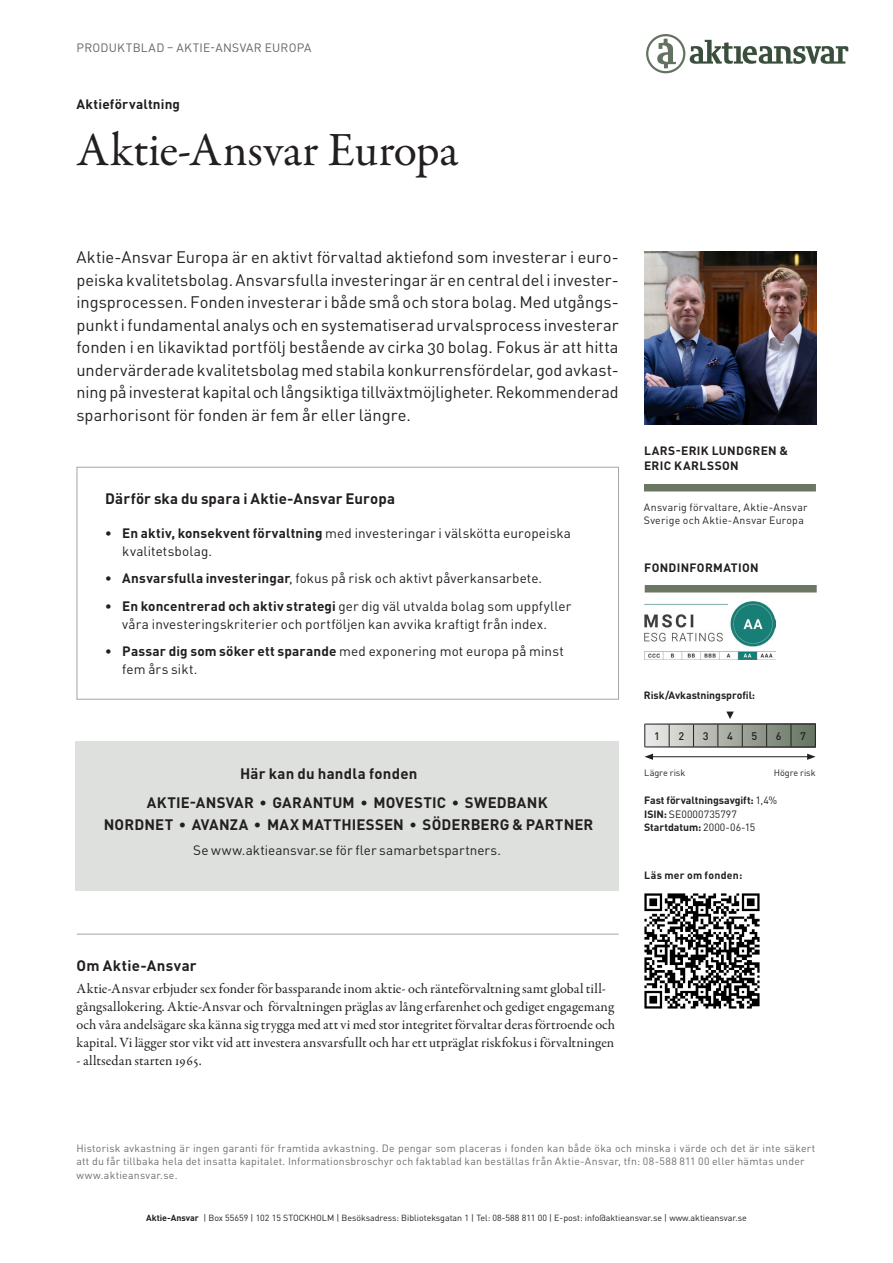
<style>
.page{position:relative;width:893px;height:1263px;background:#fff}
.page>*{position:absolute;margin:0;border:0;box-sizing:border-box;transform-origin:0 0}
.t1{font:48px "Garamond Premr Pro";letter-spacing:-.01em;color:#231f20}
.FAKTA_PROXIMA_REG_AA{font:16.5px/22.5px "DINOT";letter-spacing:-.005em;color:#231f20;text-align:justify}
.FAKTA_PROXIMA_REG_AA-2{font:700 15px "DINOT";letter-spacing:.015em;color:#231f20}
.FAKTA_PROXIMA_REG_AA-3{font:14.25px/18px "Garamond Premr Pro";letter-spacing:.005em;color:#231f20}
.FAKTA_PROXIMA_REG_AA-4{font:13.5px/17.2px "DINOT";letter-spacing:.01em;color:#231f20}
.t2{font:700 13.5px "DINOT";letter-spacing:.015em;color:#231f20}
.Bröd_info{font:700 12px/15px "DINOT";letter-spacing:.025em;color:#231f20}
.t3{font:12px "DINOT";letter-spacing:.025em;color:#636366}
.t4{font:500 10.95px "DINOT";color:#231f20}
.t5{font:10.5px/13.5px "DINOT";letter-spacing:.025em;color:#6c6d70}
.Bröd_info-2{font:700 10.5px/13.5px "DINOT";letter-spacing:-.005em;color:#231f20}
.Bröd_info-3{font:10.5px/13.5px "DINOT";letter-spacing:.025em;color:#231f20}
.Bröd_info-4{font:700 10.5px "DINOT";letter-spacing:.025em;color:#231f20}
.t6{font:9.15px "DINOT";color:#231f20}
.t7{font:8.85px "DINOT";color:#231f20}
.s1{font-weight:700}
.s2{font-weight:400}
</style>
<div class="page">
<svg style="left:646px;top:34px;width:202px;height:39px"></svg>
<div style="left:644px;top:484px;width:172px;height:7px;background:#6b7762"></div>
<div style="left:77px;top:467px;width:542px;height:232px;border:1px solid #a0a89f"></div>
<hr style="left:651px;top:756px;width:159px;height:1px;background:#231f20">
<svg style="left:644px;top:754px;width:9px;height:6px"></svg>
<svg style="left:807px;top:754px;width:9px;height:6px"></svg>
<svg style="left:644px;top:711px;width:172px;height:37px"></svg>
<div style="left:645px;top:585px;width:172px;height:7px;background:#6b7762"></div>
<hr style="left:77px;top:934px;width:542px;height:1px;background:#a0a89f">
<div style="left:76px;top:741px;width:543px;height:149px;background:#dde0dc"></div>
<img style="left:645px;top:601px;width:130px;height:58px">
<img style="left:644px;top:893px;width:116px;height:116px">
<img style="left:645px;top:251px;width:171px;height:173px">
<p class="t3" style="left:77px;top:40px;width:236px">PRODUKTBLAD – AKTIE-ANSVAR EUROPA</p>
<p class="t2" style="left:77px;top:95px;width:105px">Aktieförvaltning</p>
<p class="t1" style="left:77px;top:120px;width:383px">Aktie-Ansvar Europa</p>
<p class="FAKTA_PROXIMA_REG_AA" style="left:77px;top:246px;width:544px">Aktie-Ansvar Europa är en aktivt förvaltad aktiefond som investerar i euro&shy;peiska kvalitetsbolag. Ansvarsfulla investeringar är en central del i invester&shy;ingsprocessen. Fonden investerar i både små och stora bolag. Med utgångs&shy;punkt i fundamental analys och en systematiserad urvalsprocess investerar fonden i en likaviktad portfölj bestående av cirka 30 bolag. Fokus är att hitta undervärderade kvalitetsbolag med stabila konkurrensfördelar, god avkast&shy;ning på investerat kapital och långsiktiga tillväxtmöjligheter. Rekommenderad sparhorisont för fonden är fem år eller längre.</p>
<p class="FAKTA_PROXIMA_REG_AA-2" style="left:105px;top:489px;width:291px">Därför ska du spara i Aktie-Ansvar Europa</p>
<p class="FAKTA_PROXIMA_REG_AA-4" style="left:122px;top:525px;width:450px;text-indent:-17px"><span class="s1">• En aktiv, konsekvent förvaltning</span> med investeringar i välskötta europeiska kvalitetsbolag.</p>
<p class="FAKTA_PROXIMA_REG_AA-4" style="left:105px;top:570px;width:438px"><span class="s1">• Ansvarsfulla investeringar</span>, fokus på risk och aktivt påverkansarbete.</p>
<p class="FAKTA_PROXIMA_REG_AA-4" style="left:105px;top:598px;width:468px;text-align:center"><span class="s1">• En koncentrerad och aktiv strategi</span> ger dig väl utvalda bolag som uppfyller våra investeringskriterier och portföljen kan avvika kraftigt från index.</p>
<p class="FAKTA_PROXIMA_REG_AA-4" style="left:122px;top:643px;width:443px;text-indent:-17px"><span class="s1">• Passar dig som söker ett sparande</span> med exponering mot europa på minst fem års sikt.</p>
<p class="FAKTA_PROXIMA_REG_AA-2" style="left:240px;top:763px;width:179px">Här kan du handla fonden</p>
<p class="FAKTA_PROXIMA_REG_AA-2" style="left:147px;top:792px;width:402px">AKTIE-ANSVAR • GARANTUM • MOVESTIC • SWEDBANK</p>
<p class="FAKTA_PROXIMA_REG_AA-2" style="left:104px;top:814px;width:491px">NORDNET • AVANZA • MAX MATTHIESSEN • SÖDERBERG &amp; PARTNER</p>
<p class="FAKTA_PROXIMA_REG_AA-4" style="left:193px;top:841px;width:309px">Se www.aktieansvar.se för fler samarbetspartners.</p>
<p class="Bröd_info" style="left:644px;top:443px;width:146px">LARS-ERIK LUNDGREN &amp;<br>ERIC KARLSSON</p>
<p class="Bröd_info-3" style="left:644px;top:500px;width:165px">Ansvarig förvaltare, Aktie-Ansvar<br>Sverige och Aktie-Ansvar Europa</p>
<p class="Bröd_info" style="left:644px;top:559px;width:116px">FONDINFORMATION</p>
<p class="Bröd_info-2" style="left:644px;top:688px;width:113px">Risk/Avkastningsprofil:</p>
<p class="t4" style="left:654px;top:729px;width:7px">1</p>
<p class="t4" style="left:678px;top:729px;width:7px">2</p>
<p class="t4" style="left:703px;top:729px;width:7px">3</p>
<p class="t4" style="left:727px;top:729px;width:7px">4</p>
<p class="t4" style="left:751px;top:729px;width:7px">5</p>
<p class="t4" style="left:776px;top:729px;width:7px">6</p>
<p class="t4" style="left:800px;top:729px;width:7px">7</p>
<p class="t6" style="left:644px;top:767px;width:42px">Lägre risk</p>
<p class="t6" style="left:774px;top:767px;width:43px">Högre risk</p>
<p class="Bröd_info-2" style="left:644px;top:793px;width:135px">Fast förvaltningsavgift: <span class="s2">1,4%<br></span>ISIN: <span class="s2">SE0000735797</span></p>
<p class="Bröd_info-2" style="left:644px;top:820px;width:113px">Startdatum: <span class="s2">2000-06-15</span></p>
<p class="Bröd_info-4" style="left:644px;top:868px;width:99px">Läs mer om fonden:</p>
<p class="FAKTA_PROXIMA_REG_AA-2" style="left:77px;top:955px;width:122px">Om Aktie-Ansvar</p>
<p class="FAKTA_PROXIMA_REG_AA-3" style="left:77px;top:980px;width:540px">Aktie-Ansvar erbjuder sex fonder för bassparande inom aktie- och ränteförvaltning samt global till&shy;gångsallokering. Aktie-Ansvar och förvaltningen präglas av lång erfarenhet och gediget engagemang och våra andelsägare ska känna sig trygga med att vi med stor integritet förvaltar deras förtroende och kapital. Vi lägger stor vikt vid att investera ansvarsfullt och har ett utpräglat riskfokus i förvaltningen</p>
<p class="FAKTA_PROXIMA_REG_AA-3" style="left:77px;top:1052px;width:127px">- alltsedan starten 1965.</p>
<p class="t5" style="left:76px;top:1141px;width:740px">Historisk avkastning är ingen garanti för framtida avkastning. De pengar som placeras i fonden kan både öka och minska i värde och det är inte säkert att du får tillbaka hela det insatta kapitalet. Informationsbroschyr och faktablad kan beställas från Aktie-Ansvar, tfn: 08-588 811 00 eller hämtas under</p>
<p class="t5" style="left:76px;top:1168px;width:103px">www.aktieansvar.se.</p>
<p class="t7" style="left:146px;top:1212px;width:602px"><span class="s1">Aktie-Ansvar</span> | Box 55659 | 102 15 STOCKHOLM | Besöksadress: Biblioteksgatan 1 | Tel: 08-588 811 00 | E-post: info@aktieansvar.se | www.aktieansvar.se</p>
</div>
